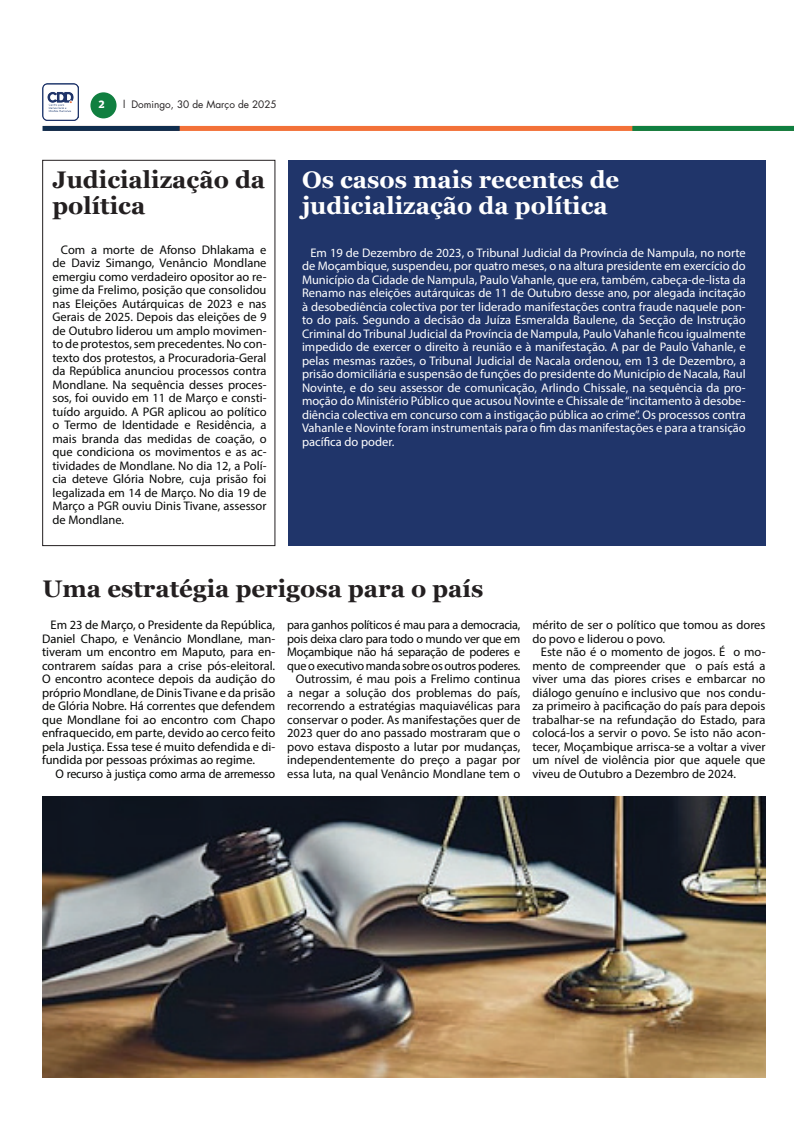
<style>
.page{position:relative;width:794px;height:1134px;background:#fff}
.page>*{position:absolute;margin:0;border:0;box-sizing:border-box;transform-origin:0 0}
.t1{font:700 24px/26px "Georgia";color:#231f20}
.t2{font:700 24px/26px "Georgia";color:#fff}
.t3{font:12.5px/13.5px "Myriad Pro";color:#080908;text-align:justify}
.t4{font:12.5px/13.5px "Myriad Pro";color:#fff;text-align:justify}
.t5{font:12.5px/13.5px "Myriad Pro";letter-spacing:-.02em;color:#040503;text-align:justify}
.t6{font:10px "Futura LT";color:#231f20}
.t7{font:700 10px "Popular";color:#fff}
</style>
<div class="page">
<div style="left:45px;top:126px;width:749px;height:5px;background:#f37138"></div>
<div style="left:632px;top:126px;width:162px;height:5px;background:#107f40"></div>
<div style="left:43px;top:126px;width:137px;height:5px;background:#102e4f"></div>
<div style="left:90px;top:92px;width:27px;height:26px;background:#107f40;border-radius:50%"></div>
<img style="left:42px;top:84px;width:37px;height:36px">
<div style="left:288px;top:160px;width:477px;height:386px;background:#20356a"></div>
<div style="left:43px;top:160px;width:232px;height:386px;border:1px solid #231f20"></div>
<img style="left:43px;top:796px;width:722px;height:281px">
<p class="t7" style="left:99px;top:98px;width:7px">2</p>
<p class="t6" style="left:123px;top:98px;width:155px">l Domingo, 30 de Março de 2025</p>
<h1 class="t1" style="left:52px;top:166px;width:214px">Judicialização da política</h1>
<p class="t3" style="left:52px;top:243px;width:216px;text-indent:9px">Com a morte de Afonso Dhlakama e de Daviz Simango, Venâncio Mondlane emergiu como verdadeiro opositor ao re&shy;gime da Frelimo, posição que consolidou nas Eleições Autárquicas de 2023 e nas Gerais de 2025. Depois das eleições de 9 de Outubro liderou um amplo movimen&shy;to de protestos, sem precedentes. No con&shy;texto dos protestos, a Procuradoria-Geral da República anunciou processos contra Mondlane. Na sequência desses proces&shy;sos, foi ouvido em 11 de Março e consti&shy;tuído arguido. A PGR aplicou ao político o Termo de Identidade e Residência, a mais branda das medidas de coação, o que condiciona os movimentos e as ac&shy;tividades de Mondlane. No dia 12, a Polí&shy;cia deteve Glória Nobre, cuja prisão foi legalizada em 14 de Março. No dia 19 de Março a PGR ouviu Dinis Tivane, assessor de Mondlane.</p>
<p class="t4" style="left:302px;top:246px;width:445px;text-indent:8px">Em 19 de Dezembro de 2023, o Tribunal Judicial da Província de Nampula, no norte de Moçambique, suspendeu, por quatro meses, o na altura presidente em exercício do Município da Cidade de Nampula, Paulo Vahanle, que era, também, cabeça-de-lista da Renamo nas eleições autárquicas de 11 de Outubro desse ano, por alegada incitação à desobediência colectiva por ter liderado manifestações contra fraude naquele pon&shy;to do país. Segundo a decisão da Juíza Esmeralda Baulene, da Secção de Instrução Criminal do Tribunal Judicial da Província de Nampula, Paulo Vahanle ficou igualmente impedido de exercer o direito à reunião e à manifestação. A par de Paulo Vahanle, e pelas mesmas razões, o Tribunal Judicial de Nacala ordenou, em 13 de Dezembro, a prisão domiciliária e suspensão de funções do presidente do Município de Nacala, Raul Novinte, e do seu assessor de comunicação, Arlindo Chissale, na sequência da pro&shy;moção do Ministério Pú blico que acusou Novinte e Chissale de “incitamento à desobe&shy;diência colectiva em concurso com a instigação pú blica ao crime”. Os processos contra Vahanle e Novinte foram instrumentais para o fim das manifestações e para a transição pacífica do poder.</p>
<h1 class="t2" style="left:302px;top:166px;width:319px">Os casos mais recentes de judicialização da política</h1>
<h1 class="t1" style="left:43px;top:574px;width:442px">Uma estratégia perigosa para o país</h1>
<p class="t5" style="left:42px;top:618px;width:235px;text-indent:8px">Em 23 de Março, o Presidente da República, Daniel Chapo, e Venâncio Mondlane, man&shy;tiveram um encontro em Maputo, para en&shy;contrarem saídas para a crise pós-eleitoral.<br>O encontro acontece depois da audição do próprio Mondlane, de Dinis Tivane e da prisão de Glória Nobre. Há correntes que defendem que Mondlane foi ao encontro com Chapo enfraquecido, em parte, devido ao cerco feito pela Justiça. Essa tese é muito defendida e di&shy;fundida por pessoas próximas ao regime.</p>
<p class="t5" style="left:55px;top:767px;width:221px">O recurso à justiça como arma de arremesso</p>
<p class="t5" style="left:287px;top:618px;width:235px">para ganhos políticos é mau para a democracia, pois deixa claro para todo o mundo ver que em Moçambique não há separação de poderes e que o executivo manda sobre os outros poderes.</p>
<p class="t3" style="left:287px;top:672px;width:235px;text-indent:8px">Outrossim, é mau pois a Frelimo continua a negar a solução dos problemas do país, recorrendo a estratégias maquiavélicas para conservar o poder. As manifestações quer de 2023 quer do ano passado mostraram que o povo estava disposto a lutar por mudanças, independentemente do preço a pagar por essa luta, na qual Venâncio Mondlane tem o</p>
<p class="t3" style="left:532px;top:618px;width:235px">mérito de ser o político que tomou as dores do povo e liderou o povo.</p>
<p class="t3" style="left:532px;top:645px;width:235px;text-indent:9px">Este não é o momento de jogos. É o mo&shy;mento de compreender que o país está a viver uma das piores crises e embarcar no diálogo genuíno e inclusivo que nos condu&shy;za primeiro à pacificação do país para depois trabalhar-se na refundação do Estado, para colocá-los a servir o povo. Se isto não acon&shy;tecer, Moçambique arrisca-se a voltar a viver um nível de violência pior que aquele que viveu de Outubro a Dezembro de 2024.</p>
</div>
